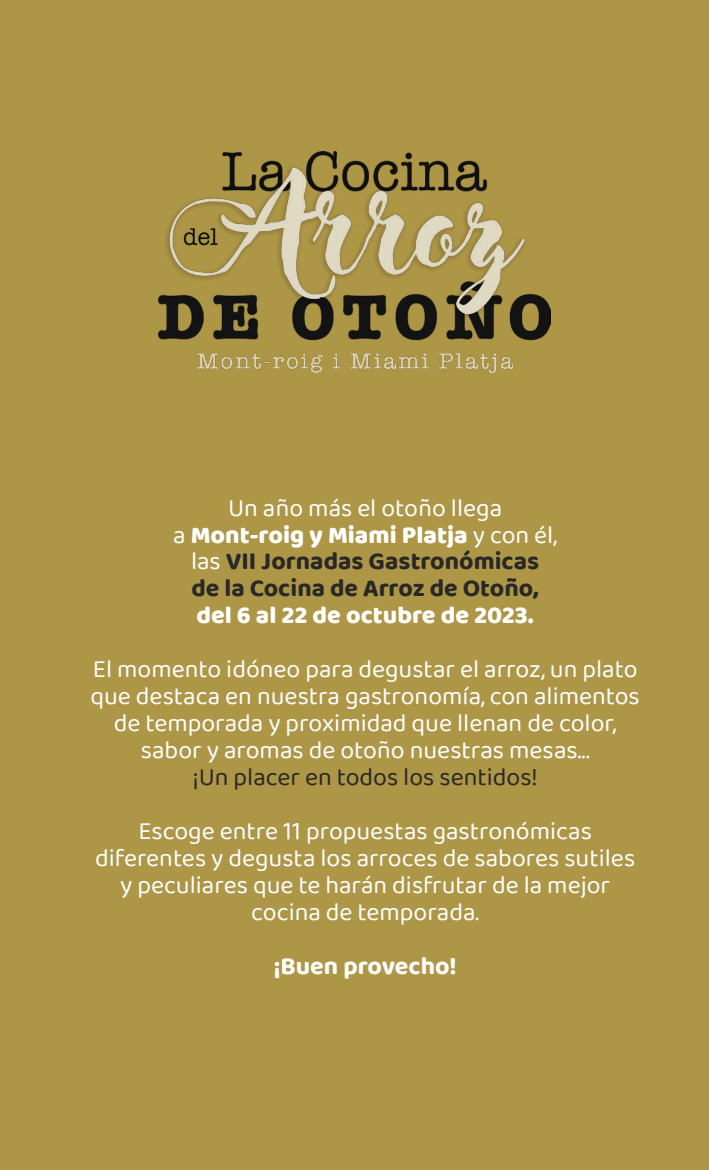
<style>
.page{position:relative;width:709px;height:1170px;background:#fff}
.page>*{position:absolute;margin:0;border:0;box-sizing:border-box;transform-origin:0 0}
.t1{font:25px/27px "Baloo 2";color:#fff;text-align:center}
.t2{font:700 25px/27px "Baloo 2";color:#282827;text-align:center}
.t3{font:25px "Baloo 2";color:#282827}
.t4{font:800 25px "Baloo 2";color:#fff}
.t5{font:700 25px "Baloo 2";color:#fff}
.s1{font-weight:400;color:#fff}
.s2{font-weight:800;color:#fff}
</style>
<div class="page">
<div style="left:0;top:0;width:709px;height:1169px;background:#ae9647"></div>
<img style="left:159px;top:151px;width:391px;height:221px">
<p class="t2" style="left:173px;top:493px;width:385px"><span class="s1">Un año más el otoño llega<br>a</span> <span class="s2">Mont-roig y Miami Platja</span> <span class="s1">y con él, las</span> VII Jornadas Gastronómicas<br>de la Cocina de Arroz de Otoño,</p>
<p class="t4" style="left:196px;top:600px;width:339px">del 6 al 22 de octubre de 2023.</p>
<p class="t1" style="left:90px;top:657px;width:551px">El momento idóneo para degustar el arroz, un plato que destaca en nuestra gastronomía, con alimentos de temporada y proximidad que llenan de color, sabor y aromas de otoño nuestras mesas...</p>
<p class="t3" style="left:192px;top:759px;width:347px">¡Un placer en todos los sentidos!</p>
<p class="t1" style="left:95px;top:818px;width:541px">Escoge entre 11 propuestas gastronómicas diferentes y degusta los arroces de sabores sutiles y peculiares que te harán disfrutar de la mejor cocina de temporada.</p>
<p class="t5" style="left:273px;top:950px;width:185px">¡Buen provecho!</p>
</div>
